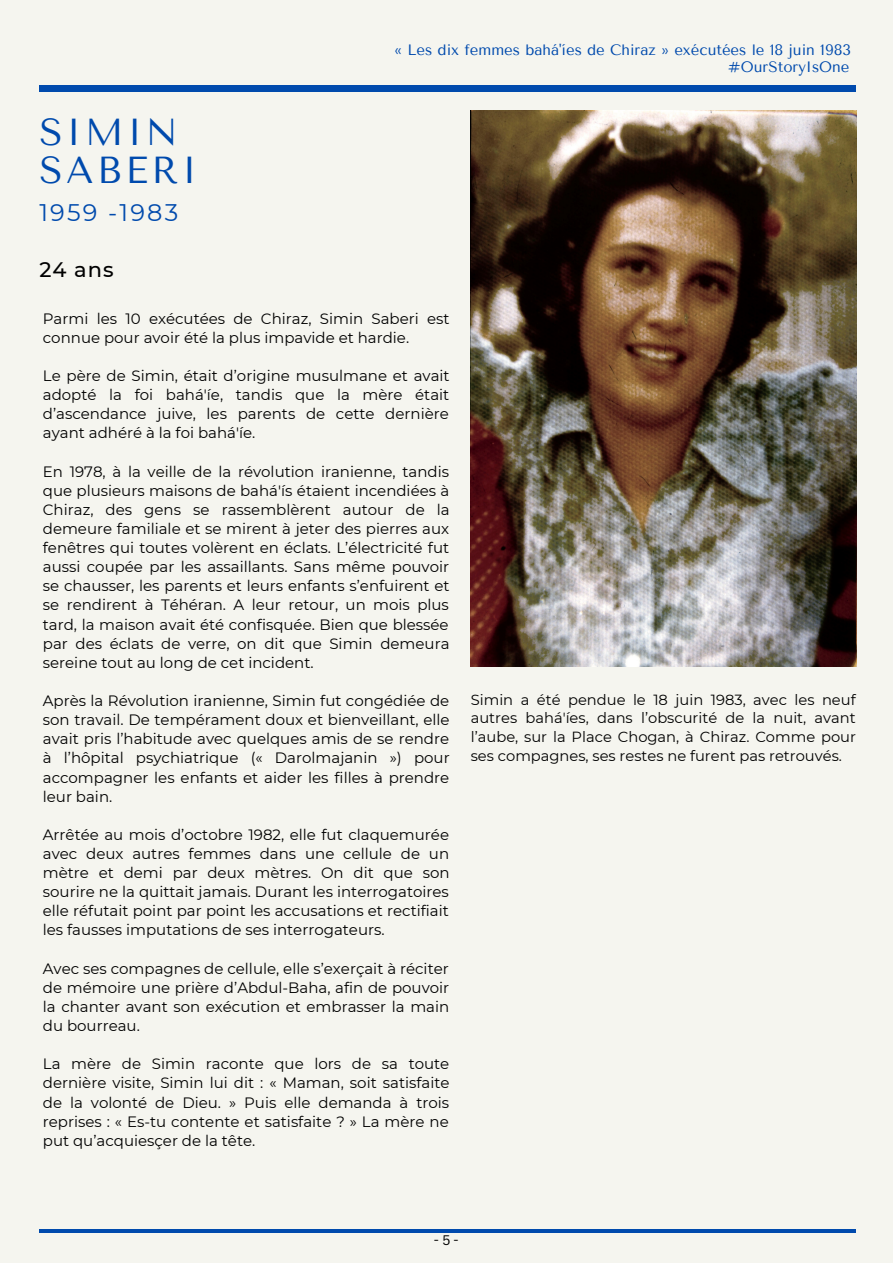
<style>
.page{position:relative;width:893px;height:1264px;background:#fff}
.page>*{position:absolute;margin:0;border:0;box-sizing:border-box;transform-origin:0 0}
.t1{font:37.5px "Tenor Sans";letter-spacing:.09em;color:#004aad}
.t2{font:24px "Montserrat";letter-spacing:.09em;color:#004aad}
.t3{font:500 21px "Montserrat";color:#000}
.t4{font:15px/19px "Montserrat";color:#000;text-align:justify}
.t5{font:15px "Tenor Sans";color:#004aad}
.t6{font:14.7px/18.8px "Montserrat";color:#000;text-align:justify}
.t7{font:13.5px "Canva Sans";color:#000}
</style>
<div class="page">
<div style="left:0;top:0;width:892px;height:1262px;background:#f5f5ef"></div>
<div style="left:39px;top:85px;width:816px;height:7px;background:#004aad"></div>
<hr style="left:39px;top:1229px;width:816px;height:3px;background:#004aad">
<img style="left:470px;top:111px;width:386px;height:555px">
<p class="t1" style="left:39px;top:110px;width:140px">SIMIN</p>
<p class="t1" style="left:39px;top:148px;width:159px">SABERI</p>
<p class="t2" style="left:39px;top:198px;width:140px">1959 -1983</p>
<p class="t3" style="left:39px;top:256px;width:76px">24 ans</p>
<p class="t5" style="left:394px;top:41px;width:458px">« Les dix femmes bahá'íes de Chiraz » exécutées le 18 juin 1983</p>
<p class="t5" style="left:728px;top:58px;width:123px">#OurStoryIsOne</p>
<p class="t4" style="left:43px;top:309px;width:408px">Parmi les 10 exécutées de Chiraz, Simin Saberi est connue pour avoir été la plus impavide et hardie.</p>
<p class="t4" style="left:43px;top:366px;width:408px">Le père de Simin, était d’origine musulmane et avait adopté la foi bahá'íe, tandis que la mère était d’ascendance juive, les parents de cette dernière ayant adhéré à la foi bahá'íe.</p>
<p class="t4" style="left:43px;top:461px;width:408px">En 1978, à la veille de la révolution iranienne, tandis que plusieurs maisons de bahá'ís étaient incendiées à Chiraz, des gens se rassemblèrent autour de la demeure familiale et se mirent à jeter des pierres aux fenêtres qui toutes volèrent en éclats. L’électricité fut aussi coupée par les assaillants. Sans même pouvoir se chausser, les parents et leurs enfants s’enfuirent et se rendirent à Téhéran. A leur retour, un mois plus tard, la maison avait été confisquée. Bien que blessée par des éclats de verre, on dit que Simin demeura sereine tout au long de cet incident.</p>
<p class="t4" style="left:43px;top:691px;width:408px">Après la Révolution iranienne, Simin fut congédiée de son travail. De tempérament doux et bienveillant, elle avait pris l’habitude avec quelques amis de se rendre à l’hôpital psychiatrique (« Darolmajanin ») pour accompagner les enfants et aider les filles à prendre leur bain.</p>
<p class="t4" style="left:43px;top:825px;width:408px">Arrêtée au mois d’octobre 1982, elle fut claquemurée avec deux autres femmes dans une cellule de un mètre et demi par deux mètres. On dit que son sourire ne la quittait jamais. Durant les interrogatoires elle réfutait point par point les accusations et rectifiait les fausses imputations de ses interrogateurs.</p>
<p class="t4" style="left:43px;top:958px;width:408px">Avec ses compagnes de cellule, elle s’exerçait à réciter de mémoire une prière d’Abdul-Baha, afin de pouvoir la chanter avant son exécution et embrasser la main du bourreau.</p>
<p class="t4" style="left:43px;top:1054px;width:408px">La mère de Simin raconte que lors de sa toute dernière visite, Simin lui dit : « Maman, soit satisfaite de la volonté de Dieu. » Puis elle demanda à trois reprises : « Es-tu contente et satisfaite ? » La mère ne put qu’acquiesçer de la tête.</p>
<p class="t6" style="left:470px;top:690px;width:387px">Simin a été pendue le 18 juin 1983, avec les neuf autres bahá'íes, dans l’obscurité de la nuit, avant l’aube, sur la Place Chogan, à Chiraz. Comme pour ses compagnes, ses restes ne furent pas retrouvés.</p>
<p class="t7" style="left:434px;top:1230px;width:26px">- 5 -</p>
</div>
